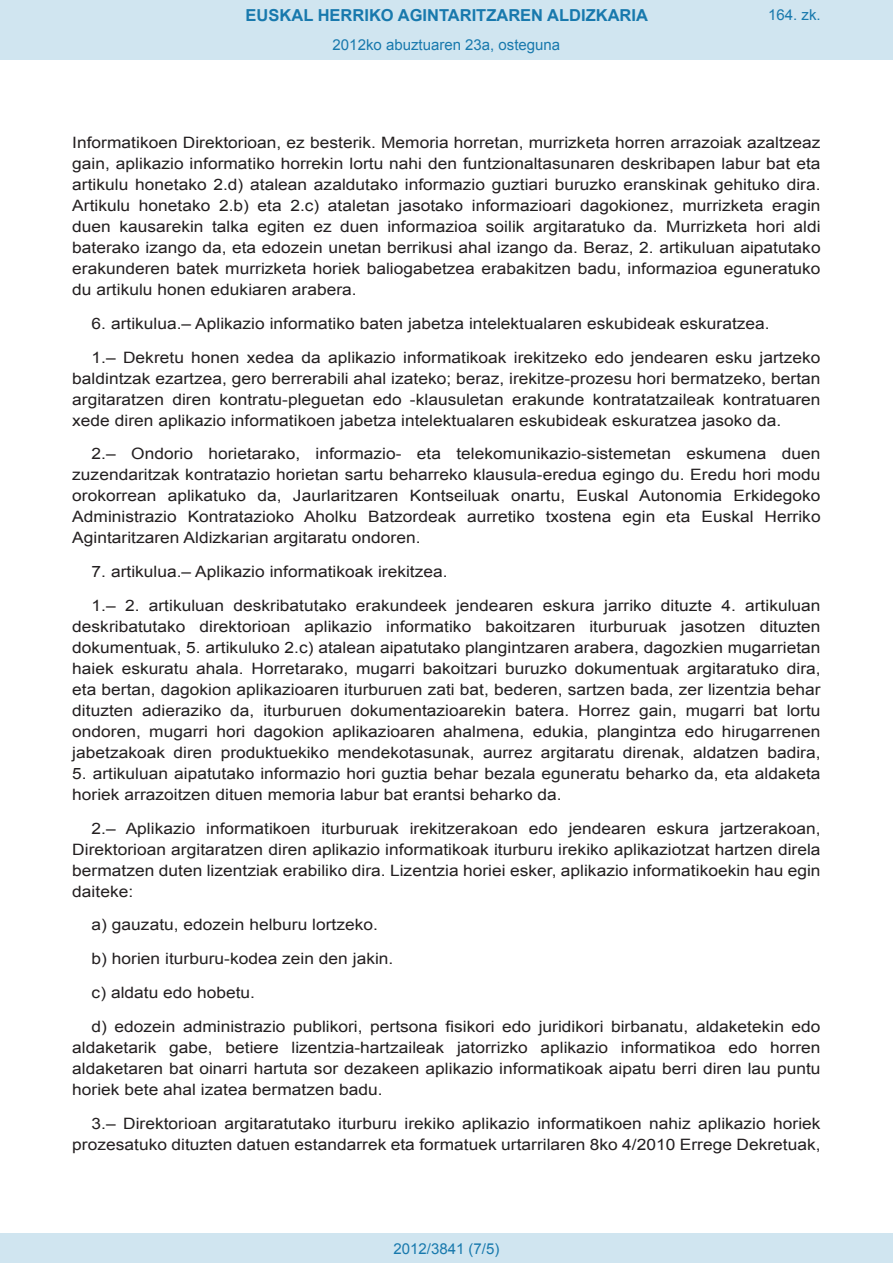
<style>
.page{position:relative;width:893px;height:1263px;background:#fff}
.page>*{position:absolute;margin:0;border:0;box-sizing:border-box;transform-origin:0 0}
.t1{font:700 16.5px "Arial";color:#1879ad}
.BOPVDetalle{font:15.6px/21px "Arial";color:#231f20;text-align:justify;scale:1.11 1}
.Paginacion_Centro{font:15px "Arial";color:#1879ad}
</style>
<div class="page">
<div style="left:0;top:0;width:893px;height:60px;background:#d0e5f0"></div>
<div style="left:0;top:1233px;width:893px;height:30px;background:#d0e5f0"></div>
<p class="t1" style="left:246px;top:4px;width:404px">EUSKAL HERRIKO AGINTARITZAREN ALDIZKARIA</p>
<p class="Paginacion_Centro" style="left:333px;top:35px;width:229px">2012ko abuztuaren 23a, osteguna</p>
<p class="Paginacion_Centro" style="left:768px;top:5px;width:54px">164. zk.</p>
<p class="BOPVDetalle" style="left:72px;top:132px;width:676px">Informatikoen Direktorioan, ez besterik. Memoria horretan, murrizketa horren arrazoiak azaltzeaz gain, aplikazio informatiko horrekin lortu nahi den funtzionaltasunaren deskribapen labur bat eta artikulu honetako 2.d) atalean azaldutako informazio guztiari buruzko eranskinak gehituko dira.<br>Artikulu honetako 2.b) eta 2.c) ataletan jasotako informazioari dagokionez, murrizketa eragin duen kausarekin talka egiten ez duen informazioa soilik argitaratuko da. Murrizketa hori aldi baterako izango da, eta edozein unetan berrikusi ahal izango da. Beraz, 2. artikuluan aipatutako erakunderen batek murrizketa horiek baliogabetzea erabakitzen badu, informazioa eguneratuko du artikulu honen edukiaren arabera.</p>
<p class="BOPVDetalle" style="left:92px;top:313px;width:612px">6. artikulua.– Aplikazio informatiko baten jabetza intelektualaren eskubideak eskuratzea.</p>
<p class="BOPVDetalle" style="left:72px;top:347px;width:676px;text-indent:19px">1.– Dekretu honen xedea da aplikazio informatikoak irekitzeko edo jendearen esku jartzeko baldintzak ezartzea, gero berrerabili ahal izateko; beraz, irekitze-prozesu hori bermatzeko, bertan argitaratzen diren kontratu-pleguetan edo -klausuletan erakunde kontratatzaileak kontratuaren xede diren aplikazio informatikoen jabetza intelektualaren eskubideak eskuratzea jasoko da.</p>
<p class="BOPVDetalle" style="left:72px;top:444px;width:676px;text-indent:19px">2.– Ondorio horietarako, informazio- eta telekomunikazio-sistemetan eskumena duen zuzendaritzak kontratazio horietan sartu beharreko klausula-eredua egingo du. Eredu hori modu orokorrean aplikatuko da, Jaurlaritzaren Kontseiluak onartu, Euskal Autonomia Erkidegoko Administrazio Kontratazioko Aholku Batzordeak aurretiko txostena egin eta Euskal Herriko Agintaritzaren Aldizkarian argitaratu ondoren.</p>
<p class="BOPVDetalle" style="left:92px;top:561px;width:322px">7. artikulua.– Aplikazio informatikoak irekitzea.</p>
<p class="BOPVDetalle" style="left:72px;top:595px;width:676px;text-indent:19px">1.– 2. artikuluan deskribatutako erakundeek jendearen eskura jarriko dituzte 4. artikuluan deskribatutako direktorioan aplikazio informatiko bakoitzaren iturburuak jasotzen dituzten dokumentuak, 5. artikuluko 2.c) atalean aipatutako plangintzaren arabera, dagozkien mugarrietan haiek eskuratu ahala. Horretarako, mugarri bakoitzari buruzko dokumentuak argitaratuko dira, eta bertan, dagokion aplikazioaren iturburuen zati bat, bederen, sartzen bada, zer lizentzia behar dituzten adieraziko da, iturburuen dokumentazioarekin batera. Horrez gain, mugarri bat lortu ondoren, mugarri hori dagokion aplikazioaren ahalmena, edukia, plangintza edo hirugarrenen jabetzakoak diren produktuekiko mendekotasunak, aurrez argitaratu direnak, aldatzen badira,</p>
<p class="BOPVDetalle" style="left:72px;top:763px;width:676px">5. artikuluan aipatutako informazio hori guztia behar bezala eguneratu beharko da, eta aldaketa horiek arrazoitzen dituen memoria labur bat erantsi beharko da.</p>
<p class="BOPVDetalle" style="left:72px;top:818px;width:676px;text-indent:19px">2.– Aplikazio informatikoen iturburuak irekitzerakoan edo jendearen eskura jartzerakoan, Direktorioan argitaratzen diren aplikazio informatikoak iturburu irekiko aplikaziotzat hartzen direla bermatzen duten lizentziak erabiliko dira. Lizentzia horiei esker, aplikazio informatikoekin hau egin daiteke:</p>
<p class="BOPVDetalle" style="left:92px;top:915px;width:259px">a) gauzatu, edozein helburu lortzeko.</p>
<p class="BOPVDetalle" style="left:92px;top:948px;width:273px">b) horien iturburu-kodea zein den jakin.</p>
<p class="BOPVDetalle" style="left:92px;top:982px;width:149px">c) aldatu edo hobetu.</p>
<p class="BOPVDetalle" style="left:72px;top:1016px;width:676px;text-indent:19px">d) edozein administrazio publikori, pertsona fisikori edo juridikori birbanatu, aldaketekin edo aldaketarik gabe, betiere lizentzia-hartzaileak jatorrizko aplikazio informatikoa edo horren aldaketaren bat oinarri hartuta sor dezakeen aplikazio informatikoak aipatu berri diren lau puntu horiek bete ahal izatea bermatzen badu.</p>
<p class="BOPVDetalle" style="left:72px;top:1113px;width:676px;text-align:right">3.– Direktorioan argitaratutako iturburu irekiko aplikazio informatikoen nahiz aplikazio horiek prozesatuko dituzten datuen estandarrek eta formatuek urtarrilaren 8ko 4/2010 Errege Dekretuak,</p>
<p class="Paginacion_Centro" style="left:393px;top:1238px;width:107px">2012/3841 (7/5)</p>
</div>
